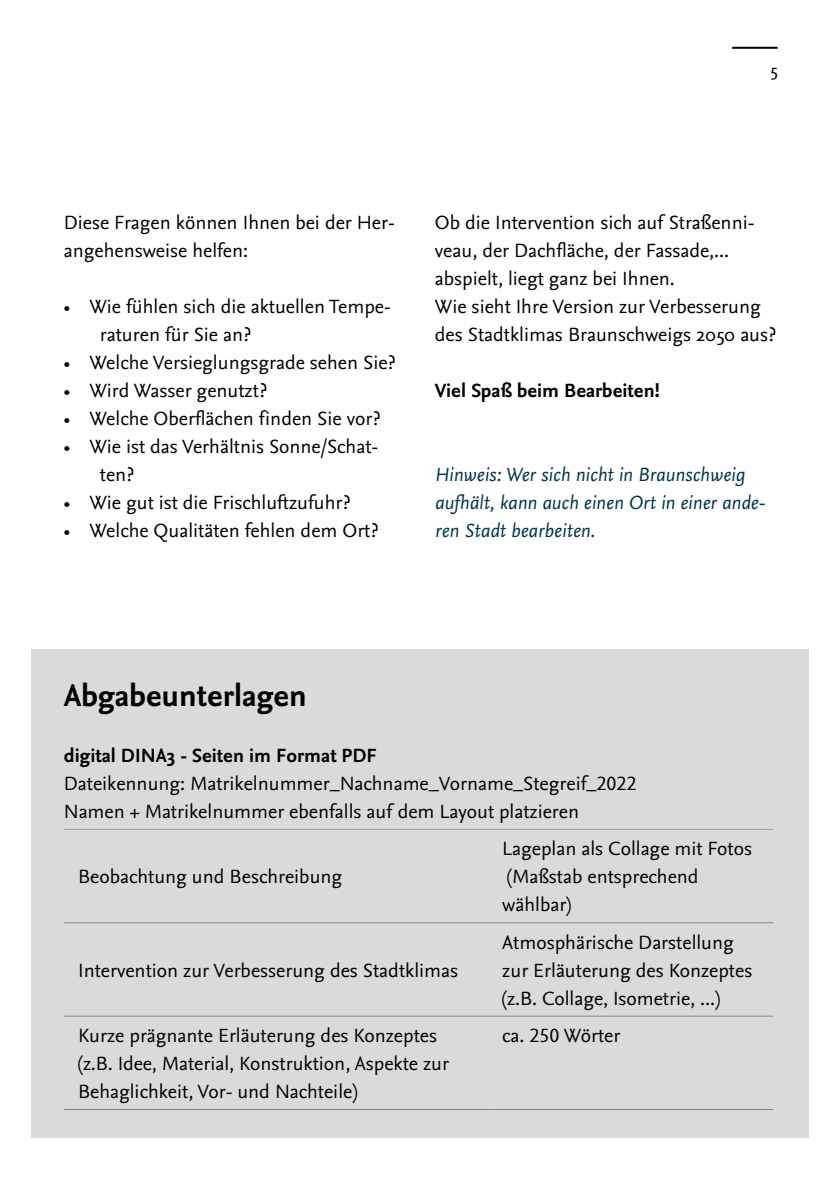
<style>
.page{position:relative;width:840px;height:1191px;background:#fff}
.page>*{position:absolute;margin:0;border:0;box-sizing:border-box;transform-origin:0 0}
.Subheadline_Sans_bol{font:700 32px "Nexus Sans Pro";color:#000}
.Tabelle_Grafik_Copy{font:20px/28px "Nexus Sans Pro";color:#000}
.Copy_Sans_10pt_ZAB_1{font:20px/28px "Nexus Sans Pro";color:#000}
.Copy_Sans_10pt_ZAB_1-2{font:italic 20px/28px "Nexus Sans Pro";color:#00374e}
.Copyheadline_Sans_bo{font:20px "Nexus Sans Pro";color:#000}
.Copyheadline_Sans_bo-2{font:700 20px "Nexus Sans Pro";color:#000}
.Copy_Sans_10pt_ZAB_1-3{font:700 20px "Nexus Sans Pro";letter-spacing:-.005em;color:#000}
.t1{font:18px "Nexus Sans Pro";color:#000}
</style>
<div class="page">
<hr style="left:731px;top:47px;width:46px;height:2px;background:#000">
<div style="left:31px;top:649px;width:777px;height:488px;background:#d9dada"></div>
<hr style="left:64px;top:829px;width:424px;height:1px;background:#9c9c9d">
<hr style="left:488px;top:829px;width:284px;height:1px;background:#9c9c9d">
<hr style="left:64px;top:922px;width:424px;height:1px;background:#868786">
<hr style="left:488px;top:922px;width:284px;height:1px;background:#868786">
<hr style="left:64px;top:1015px;width:424px;height:1px;background:#868786">
<hr style="left:488px;top:1015px;width:284px;height:1px;background:#868786">
<hr style="left:64px;top:1109px;width:424px;height:1px;background:#868786">
<hr style="left:488px;top:1109px;width:284px;height:1px;background:#868786">
<p class="t1" style="left:770px;top:57px;width:9px">5</p>
<p class="Copy_Sans_10pt_ZAB_1" style="left:64px;top:208px;width:332px">Diese Fragen können Ihnen bei der Her&shy;angehensweise helfen:</p>
<p class="Tabelle_Grafik_Copy" style="left:100px;top:292px;width:293px;text-indent:-36px">• Wie fühlen sich die aktuellen Tempe&shy;raturen für Sie an?</p>
<p class="Tabelle_Grafik_Copy" style="left:64px;top:348px;width:333px">• Welche Versieglungsgrade sehen Sie?</p>
<p class="Tabelle_Grafik_Copy" style="left:64px;top:376px;width:205px">• Wird Wasser genutzt?</p>
<p class="Tabelle_Grafik_Copy" style="left:64px;top:404px;width:318px">• Welche Oberflächen finden Sie vor?</p>
<p class="Tabelle_Grafik_Copy" style="left:100px;top:432px;width:280px;text-indent:-36px">• Wie ist das Verhältnis Sonne/Schat&shy;ten?</p>
<p class="Tabelle_Grafik_Copy" style="left:64px;top:488px;width:288px">• Wie gut ist die Frischluftzufuhr?</p>
<p class="Tabelle_Grafik_Copy" style="left:64px;top:516px;width:316px">• Welche Qualitäten fehlen dem Ort?</p>
<p class="Copy_Sans_10pt_ZAB_1" style="left:434px;top:208px;width:321px">Ob die Intervention sich auf Straßenni&shy;veau, der Dachfläche, der Fassade,... abspielt, liegt ganz bei Ihnen.</p>
<p class="Copy_Sans_10pt_ZAB_1" style="left:434px;top:292px;width:343px">Wie sieht Ihre Version zur Verbesserung des Stadtklimas Braunschweigs 2050 aus?</p>
<p class="Copy_Sans_10pt_ZAB_1-3" style="left:434px;top:376px;width:226px">Viel Spaß beim Bearbeiten!</p>
<p class="Copy_Sans_10pt_ZAB_1-2" style="left:434px;top:460px;width:332px">Hinweis: Wer sich nicht in Braunschweig aufhält, kann auch einen Ort in einer ande&shy;ren Stadt bearbeiten.</p>
<p class="Subheadline_Sans_bol" style="left:64px;top:671px;width:244px">Abgabeunterlagen</p>
<p class="Copyheadline_Sans_bo-2" style="left:64px;top:740px;width:314px">digital DINA3 - Seiten im Format PDF</p>
<p class="Tabelle_Grafik_Copy" style="left:64px;top:768px;width:574px">Dateikennung: Matrikelnummer_Nachname_Vorname_Stegreif_2022</p>
<p class="Copyheadline_Sans_bo" style="left:64px;top:796px;width:516px">Namen + Matrikelnummer ebenfalls auf dem Layout platzieren</p>
<p class="Tabelle_Grafik_Copy" style="left:78px;top:861px;width:265px">Beobachtung und Beschreibung</p>
<p class="Tabelle_Grafik_Copy" style="left:78px;top:955px;width:381px">Intervention zur Verbesserung des Stadtklimas</p>
<p class="Tabelle_Grafik_Copy" style="left:502px;top:833px;width:251px">Lageplan als Collage mit Fotos</p>
<p class="Tabelle_Grafik_Copy" style="left:502px;top:861px;width:198px">(Maßstab entsprechend wählbar)</p>
<p class="Tabelle_Grafik_Copy" style="left:502px;top:927px;width:251px">Atmosphärische Darstellung zur Erläuterung des Konzeptes</p>
<p class="Tabelle_Grafik_Copy" style="left:502px;top:983px;width:219px">(z.B. Collage, Isometrie, ...)</p>
<p class="Tabelle_Grafik_Copy" style="left:78px;top:1020px;width:372px">Kurze prägnante Erläuterung des Konzeptes (z.B. Idee, Material, Konstruktion, Aspekte zur<br>Behaglichkeit, Vor- und Nachteile)</p>
<p class="Tabelle_Grafik_Copy" style="left:502px;top:1020px;width:119px">ca. 250 Wörter</p>
</div>
